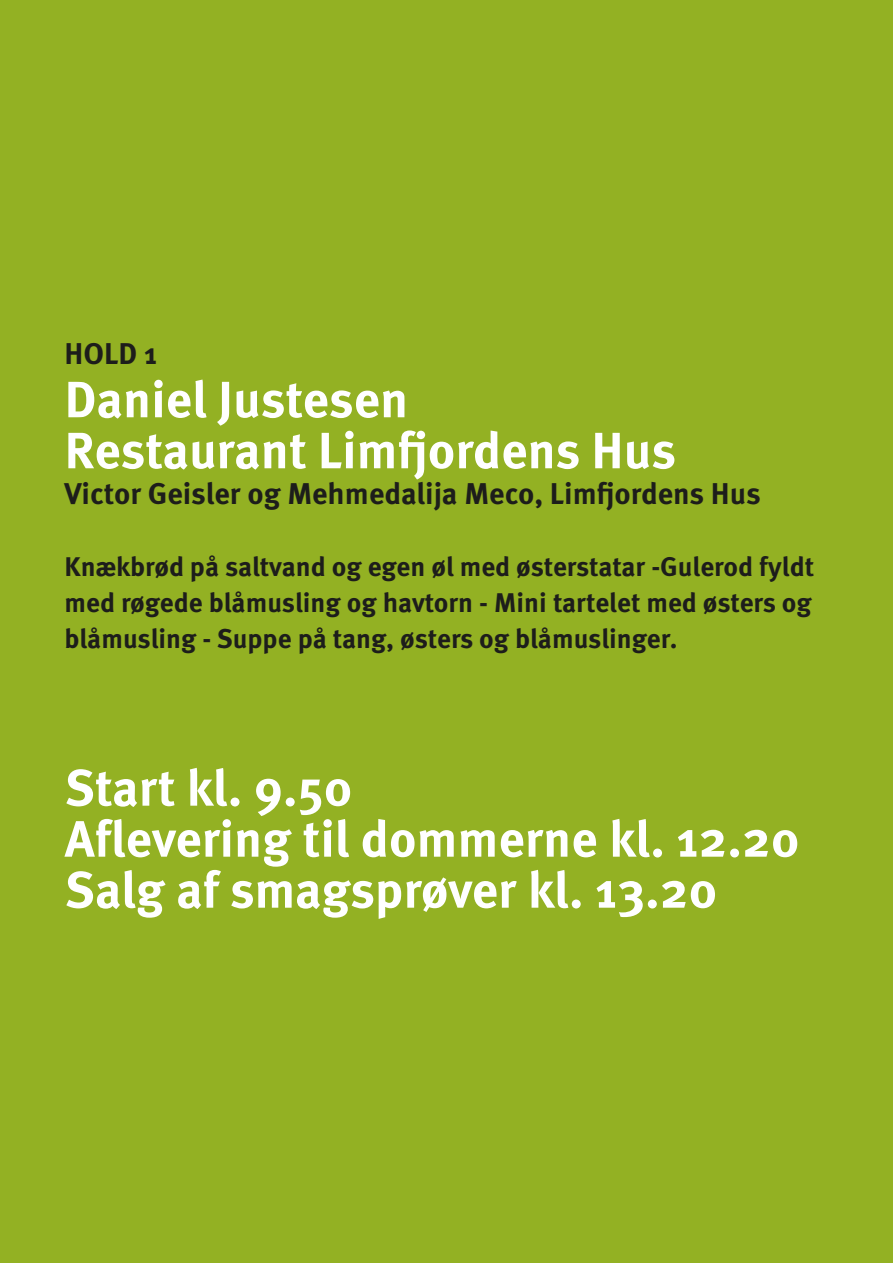
<style>
.page{position:relative;width:893px;height:1263px;background:#93b123}
.page>*{position:absolute;margin:0;border:0;box-sizing:border-box;transform-origin:0 0}
.t1{font:700 51px "Meta Pro";color:#fff}
.t2{font:700 30px "Meta Pro";color:#1d1d1b}
.t3{font:700 27px/36px "Meta Pro";color:#1d1d1b;text-align:justify}
</style>
<div class="page">
<p class="t2" style="left:65px;top:330px;width:94px">HOLD 1</p>
<p class="t1" style="left:65px;top:360px;width:345px">Daniel Justesen</p>
<p class="t1" style="left:65px;top:411px;width:613px">Restaurant Limfjordens Hus</p>
<p class="t2" style="left:65px;top:470px;width:698px">Victor Geisler og Mehmedalija Meco, Limfjordens Hus</p>
<p class="t3" style="left:65px;top:547px;width:751px">Knækbrød på saltvand og egen øl med østerstatar -Gulerod fyldt med røgede blåmusling og havtorn - Mini tartelet med østers og blåmusling - Suppe på tang, østers og blåmuslinger.</p>
<p class="t1" style="left:65px;top:748px;width:289px">Start kl. 9.50</p>
<p class="t1" style="left:65px;top:799px;width:736px">Aflevering til dommerne kl. 12.20</p>
<p class="t1" style="left:65px;top:850px;width:654px">Salg af smagsprøver kl. 13.20</p>
</div>
